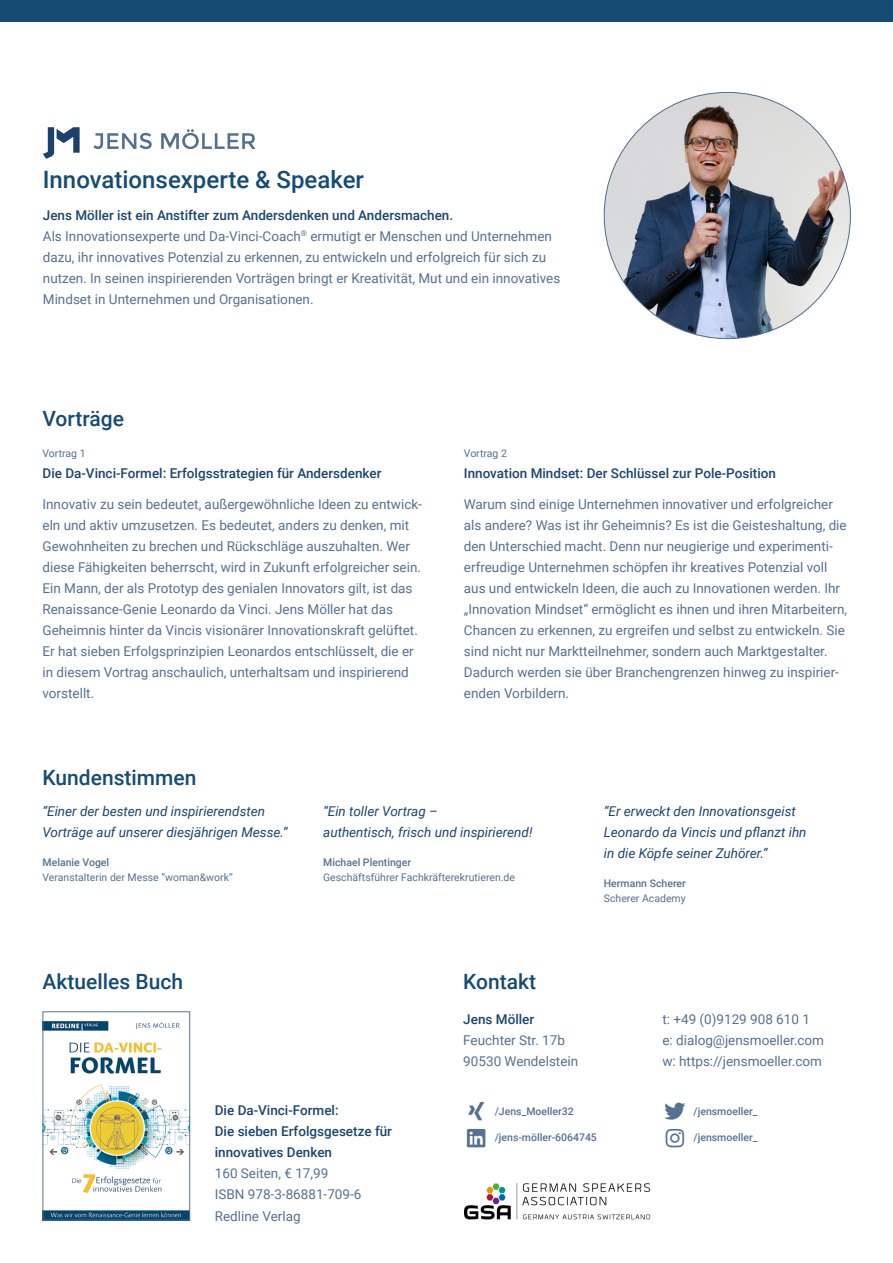
<style>
.page{position:relative;width:893px;height:1263px;background:#fff}
.page>*{position:absolute;margin:0;border:0;box-sizing:border-box;transform-origin:0 0}
.t1{font:500 24px "Roboto";color:#164b74}
.t2{font:500 21px "Roboto";color:#164b74}
.t3{font:13.5px/21px "Roboto";color:#567190}
.t4{font:italic 13.5px/21px "Roboto";color:#1d456e}
.t5{font:500 13.5px/21px "Roboto";color:#1d456e}
.t6{font:500 10.5px "Roboto";color:#567190}
.t7{font:10.5px "Roboto";color:#567190}
.s1{font-weight:500;color:#1d456e}
</style>
<div class="page">
<div style="left:0;top:0;width:893px;height:21px;background:#164b74"></div>
<img style="left:45px;top:1021px;width:143px;height:197px">
<div style="left:43px;top:1011px;width:147px;height:209px;border:1px solid #567190"></div>
<img style="left:464px;top:1183px;width:187px;height:37px">
<svg style="left:93px;top:133px;width:59px;height:16px"></svg>
<svg style="left:161px;top:129px;width:94px;height:20px"></svg>
<svg style="left:43px;top:127px;width:37px;height:32px"></svg>
<img style="left:604px;top:92px;width:246px;height:247px;border-radius:123px">
<h1 class="t1" style="left:43px;top:163px;width:323px">Innovationsexperte &amp; Speaker</h1>
<p class="t3" style="left:43px;top:204px;width:519px"><span class="s1">Jens Möller ist ein Anstifter zum Andersdenken und Andersmachen.<br></span>Als Innovationsexperte und Da-Vinci-Coach<sup>®</sup> ermutigt er Menschen und Unternehmen dazu, ihr innovatives Potenzial zu erkennen, zu entwickeln und erfolgreich für sich zu nutzen. In seinen inspirierenden Vorträgen bringt er Kreativität, Mut und ein innovatives Mindset in Unternehmen und Organisationen.</p>
<h2 class="t2" style="left:43px;top:403px;width:83px">Vorträge</h2>
<p class="t7" style="left:43px;top:446px;width:45px">Vortrag 1</p>
<p class="t5" style="left:43px;top:462px;width:340px">Die Da-Vinci-Formel: Erfolgsstrategien für Andersdenker</p>
<p class="t3" style="left:43px;top:493px;width:381px">Innovativ zu sein bedeutet, außergewöhnliche Ideen zu entwick&shy;eln und aktiv umzusetzen. Es bedeutet, anders zu denken, mit Gewohnheiten zu brechen und Rückschläge auszuhalten. Wer diese Fähigkeiten beherrscht, wird in Zukunft erfolgreicher sein.<br>Ein Mann, der als Prototyp des genialen Innovators gilt, ist das Renaissance-Genie Leonardo da Vinci. Jens Möller hat das Geheimnis hinter da Vincis visionärer Innovationskraft gelüftet.<br>Er hat sieben Erfolgsprinzipien Leonardos entschlüsselt, die er in diesem Vortrag anschaulich, unterhaltsam und inspirierend vorstellt.</p>
<p class="t3" style="left:464px;top:494px;width:385px">Warum sind einige Unternehmen innovativer und erfolgreicher als andere? Was ist ihr Geheimnis? Es ist die Geisteshaltung, die den Unterschied macht. Denn nur neugierige und experimenti&shy;erfreudige Unternehmen schöpfen ihr kreatives Potenzial voll aus und entwickeln Ideen, die auch zu Innovationen werden. Ihr „Innovation Mindset“ ermöglicht es ihnen und ihren Mitarbeitern, Chancen zu erkennen, zu ergreifen und selbst zu entwickeln. Sie sind nicht nur Marktteilnehmer, sondern auch Marktgestalter.<br>Dadurch werden sie über Branchengrenzen hinweg zu inspirier&shy;enden Vorbildern.</p>
<p class="t7" style="left:464px;top:446px;width:45px">Vortrag 2</p>
<p class="t5" style="left:464px;top:462px;width:314px">Innovation Mindset: Der Schlüssel zur Pole-Position</p>
<h2 class="t2" style="left:43px;top:763px;width:155px">Kundenstimmen</h2>
<p class="t4" style="left:43px;top:800px;width:247px">“Einer der besten und inspirierendsten<br>Vorträge auf unserer diesjährigen Messe.”</p>
<p class="t6" style="left:43px;top:855px;width:68px">Melanie Vogel</p>
<p class="t7" style="left:43px;top:870px;width:192px">Veranstalterin der Messe ”woman&amp;work”</p>
<h2 class="t2" style="left:43px;top:967px;width:142px">Aktuelles Buch</h2>
<p class="t4" style="left:323px;top:800px;width:211px">“Ein toller Vortrag –<br>authentisch, frisch und inspirierend!</p>
<p class="t6" style="left:323px;top:855px;width:89px">Michael Plentinger</p>
<p class="t7" style="left:323px;top:870px;width:193px">Geschäftsführer Fachkräfterekrutieren.de</p>
<p class="t4" style="left:604px;top:800px;width:204px">“Er erweckt den Innovationsgeist<br>Leonardo da Vincis und pflanzt ihn in die Köpfe seiner Zuhörer.“</p>
<p class="t6" style="left:604px;top:876px;width:84px">Hermann Scherer</p>
<p class="t7" style="left:604px;top:891px;width:83px">Scherer Academy</p>
<h2 class="t2" style="left:463px;top:967px;width:74px">Kontakt</h2>
<p class="t5" style="left:463px;top:1008px;width:72px">Jens Möller</p>
<p class="t3" style="left:463px;top:1029px;width:116px">Feuchter Str. 17b<br>90530 Wendelstein</p>
<p class="t3" style="left:662px;top:1008px;width:163px">t: +49 (0)9129 908 610 1<br>e: dialog@jensmoeller.com w: https://jensmoeller.com</p>
<p class="t5" style="left:215px;top:1100px;width:179px">Die Da-Vinci-Formel:<br>Die sieben Erfolgsgesetze für innovatives Denken</p>
<p class="t3" style="left:215px;top:1163px;width:148px">160 Seiten, € 17,99<br>ISBN 978-3-86881-709-6<br>Redline Verlag</p>
<p class="t6" style="left:468px;top:1104px;width:107px">■ /Jens_Moeller32</p>
<p class="t6" style="left:467px;top:1130px;width:131px">●■■ /jens-möller-6064745</p>
<p class="t6" style="left:665px;top:1104px;width:94px">▼▼▼ /jensmoeller_</p>
<p class="t6" style="left:666px;top:1130px;width:93px">■▲▼ /jensmoeller_</p>
</div>
